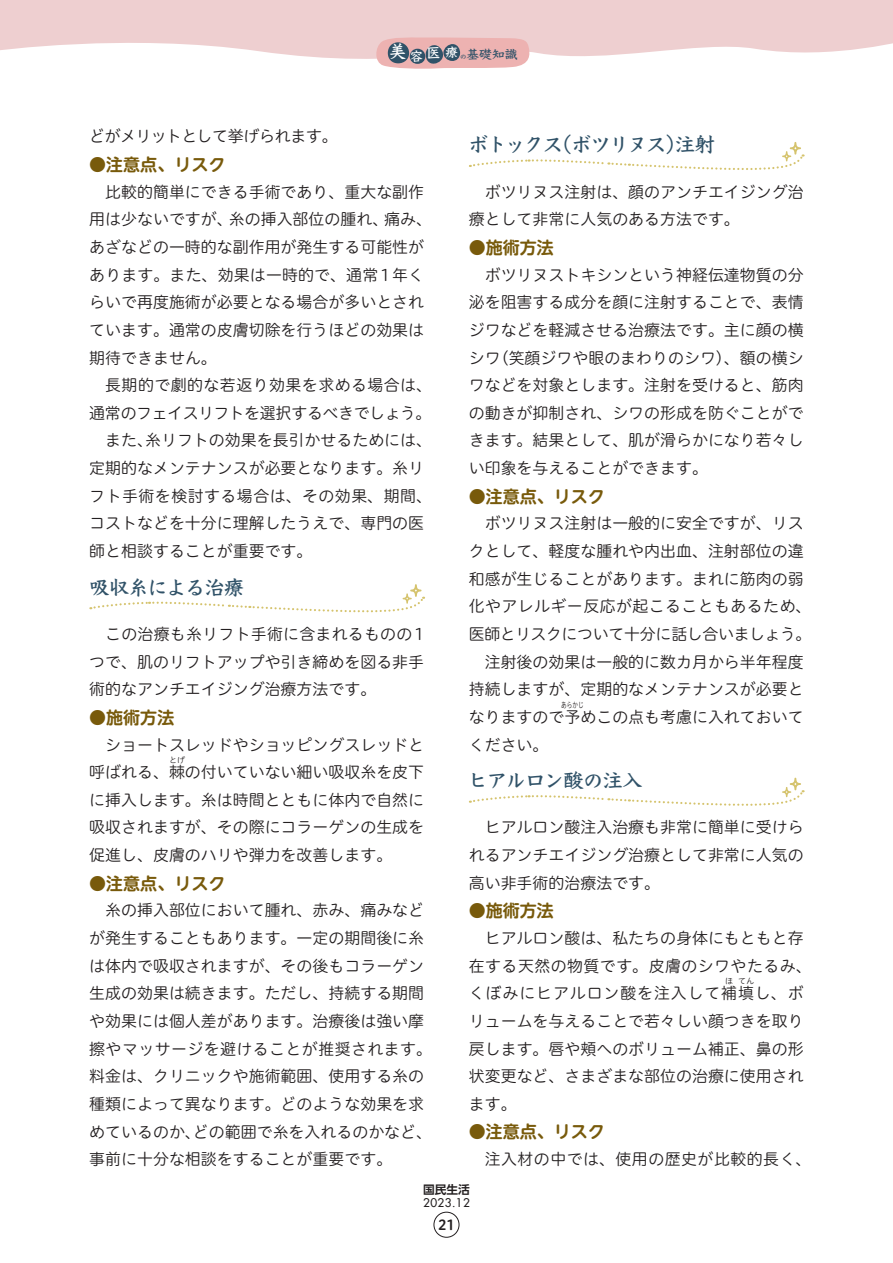
<style>
.page{position:relative;width:893px;height:1263px;background:#fff}
.page>*{position:absolute;margin:0;border:0;box-sizing:border-box;transform-origin:0 0}
.t1{font:700 20.25px "Yu Kyo New";letter-spacing:-.055em;color:#305268}
.t2{font:700 20.25px "Yu Kyo New";letter-spacing:-.08em;color:#305268}
.t3{font:700 16.95px "UD Shin M Go Pro De";color:#785a0b}
.t4{font:15.9px/27.6px "Hiragino UD Sans R Std W3";color:#231f20;text-align:justify}
.t5{font:15.9px/27.6px "Hiragino UD Sans R Std W3";letter-spacing:.03em;color:#231f20;text-align:center}
.t6{font:15.9px "Hiragino UD Sans R Std W3";letter-spacing:-.025em;color:#231f20}
.t7{font:15.9px "Hiragino UD Sans R Std W3";letter-spacing:-.02em;color:#231f20}
.t8{font:13.8px "Hiragino UD Sans R Std W6";color:#231f20}
.t9{font:12.75px "Yu Kyo New Bold H";color:#305268}
.t10{font:500 11.7px "Futura Std";letter-spacing:.04em;color:#231f20}
.t11{font:700 11.7px "UD Shin Go Pro De";color:#231f20}
.t12{font:7.95px "Hiragino UD Sans R Std W3";color:#231f20}
.t13{font:7.95px "Hiragino UD Sans R Std W3";color:#231f20;scale:.7 1}
.s1{font-size:17.85px;color:#fff}
.s2{color:#fff}
.s3{font-size:14.1px;color:#fff}
.s4{font-size:6.45px}
</style>
<div class="page">
<svg style="left:0;top:0;width:893px;height:59px;background:#f0d5d6"></svg>
<svg style="left:374px;top:37px;width:157px;height:32px;background:#c8a5a8"></svg>
<svg style="left:470px;top:142px;width:334px;height:28px"></svg>
<svg style="left:470px;top:778px;width:334px;height:28px"></svg>
<svg style="left:90px;top:584px;width:335px;height:29px"></svg>
<div style="left:434px;top:1212px;width:25px;height:25px;border:1px solid #231f20;border-radius:50%"></div>
<p class="t9" style="left:389px;top:45px;width:130px"><span class="s1">美</span><span class="s2">容</span><span class="s3">医</span><sup>療</sup><span class="s4">の</span>基礎知識</p>
<p class="t7" style="left:89px;top:124px;width:250px">どがメリットとして挙げられます。</p>
<p class="t3" style="left:89px;top:151px;width:138px">●注意点、リスク</p>
<p class="t4" style="left:89px;top:177px;width:344px;text-align:left;text-indent:16px">比較的簡単にできる手術であり、重大な副作用は少ないですが、糸の挿入部位の腫れ、痛み、あざなどの一時的な副作用が発生する可能性があります。また、効果は一時的で、通常1年くらいで再度施術が必要となる場合が多いとされています。通常の皮膚切除を行うほどの効果は期待できません。</p>
<p class="t5" style="left:105px;top:370px;width:328px">長期的で劇的な若返り効果を求める場合は、</p>
<p class="t6" style="left:89px;top:401px;width:344px">通常のフェイスリフトを選択するべきでしょう。</p>
<p class="t4" style="left:105px;top:426px;width:328px">また、糸リフトの効果を長引かせるためには、</p>
<p class="t4" style="left:89px;top:453px;width:336px">定期的なメンテナンスが必要となります。糸リ</p>
<p class="t5" style="left:89px;top:481px;width:344px">フト手術を検討する場合は、その効果、期間、</p>
<p class="t4" style="left:89px;top:509px;width:336px">コストなどを十分に理解したうえで、専門の医</p>
<p class="t4" style="left:89px;top:536px;width:225px">師と相談することが重要です。</p>
<p class="t1" style="left:89px;top:572px;width:157px">吸収糸による治療</p>
<p class="t4" style="left:89px;top:619px;width:336px;text-indent:16px">この治療も糸リフト手術に含まれるものの1つで、肌のリフトアップや引き締めを図る非手術的なアンチエイジング治療方法です。</p>
<p class="t3" style="left:89px;top:704px;width:87px">●施術方法</p>
<p class="t4" style="left:89px;top:730px;width:336px;text-align:right">ショートスレッドやショッピングスレッドと呼ばれる、棘の付いていない細い吸収糸を皮下</p>
<p class="t12" style="left:169px;top:754px;width:17px">とげ</p>
<p class="t4" style="left:89px;top:785px;width:336px">に挿入します。糸は時間とともに体内で自然に吸収されますが、その際にコラーゲンの生成を促進し、皮膚のハリや弾力を改善します。</p>
<p class="t3" style="left:89px;top:869px;width:138px">●注意点、リスク</p>
<p class="t4" style="left:89px;top:896px;width:344px;text-align:left;text-indent:16px">糸の挿入部位において腫れ、赤み、痛みなどが発生することもあります。一定の期間後に糸は体内で吸収されますが、その後もコラーゲン生成の効果は続きます。ただし、持続する期間や効果には個人差があります。治療後は強い摩擦やマッサージを避けることが推奨されます。料金は、クリニックや施術範囲、使用する糸の種類によって異なります。どのような効果を求めているのか、どの範囲で糸を入れるのかなど、事前に十分な相談をすることが重要です。</p>
<p class="t2" style="left:468px;top:130px;width:248px">ボトックス（ボツリヌス）注射</p>
<p class="t4" style="left:469px;top:177px;width:336px;text-indent:16px">ボツリヌス注射は、顔のアンチエイジング治療として非常に人気のある方法です。</p>
<p class="t3" style="left:469px;top:234px;width:87px">●施術方法</p>
<p class="t4" style="left:469px;top:260px;width:336px;text-indent:16px">ボツリヌストキシンという神経伝達物質の分泌を阻害する成分を顔に注射することで、表情ジワなどを軽減させる治療法です。主に顔の横シワ（笑顔ジワや眼のまわりのシワ）、額の横シワなどを対象とします。注射を受けると、筋肉の動きが抑制され、シワの形成を防ぐことができます。結果として、肌が滑らかになり若々しい印象を与えることができます。</p>
<p class="t3" style="left:469px;top:482px;width:138px">●注意点、リスク</p>
<p class="t4" style="left:469px;top:509px;width:344px;text-align:center">ボツリヌス注射は一般的に安全ですが、リス<br>クとして、軽度な腫れや内出血、注射部位の違和感が生じることがあります。まれに筋肉の弱化やアレルギー反応が起こることもあるため、医師とリスクについて十分に話し合いましょう。注射後の効果は一般的に数カ月から半年程度<br>持続しますが、定期的なメンテナンスが必要となりますので予めこの点も考慮に入れておいて</p>
<p class="t13" style="left:561px;top:699px;width:33px">あらかじ</p>
<p class="t4" style="left:469px;top:730px;width:81px">ください。</p>
<p class="t1" style="left:468px;top:766px;width:176px">ヒアルロン酸の注入</p>
<p class="t4" style="left:469px;top:813px;width:336px;text-indent:16px">ヒアルロン酸注入治療も非常に簡単に受けられるアンチエイジング治療として非常に人気の高い非手術的治療法です。</p>
<p class="t3" style="left:469px;top:897px;width:87px">●施術方法</p>
<p class="t5" style="left:469px;top:923px;width:344px">ヒアルロン酸は、私たちの身体にもともと存<br>在する天然の物質です。皮膚のシワやたるみ、くぼみにヒアルロン酸を注入して補填し、ボ</p>
<p class="t12" style="left:725px;top:975px;width:9px">ほ</p>
<p class="t12" style="left:738px;top:975px;width:17px">てん</p>
<p class="t4" style="left:469px;top:1006px;width:336px">リュームを与えることで若々しい顔つきを取り戻します。唇や頬へのボリューム補正、鼻の形状変更など、さまざまな部位の治療に使用されます。</p>
<p class="t3" style="left:469px;top:1118px;width:138px">●注意点、リスク</p>
<p class="t5" style="left:485px;top:1144px;width:328px">注入材の中では、使用の歴史が比較的長く、</p>
<p class="t11" style="left:423px;top:1179px;width:48px">国民生活</p>
<p class="t10" style="left:423px;top:1196px;width:48px">2023.12</p>
<p class="t8" style="left:438px;top:1214px;width:18px">21</p>
</div>
